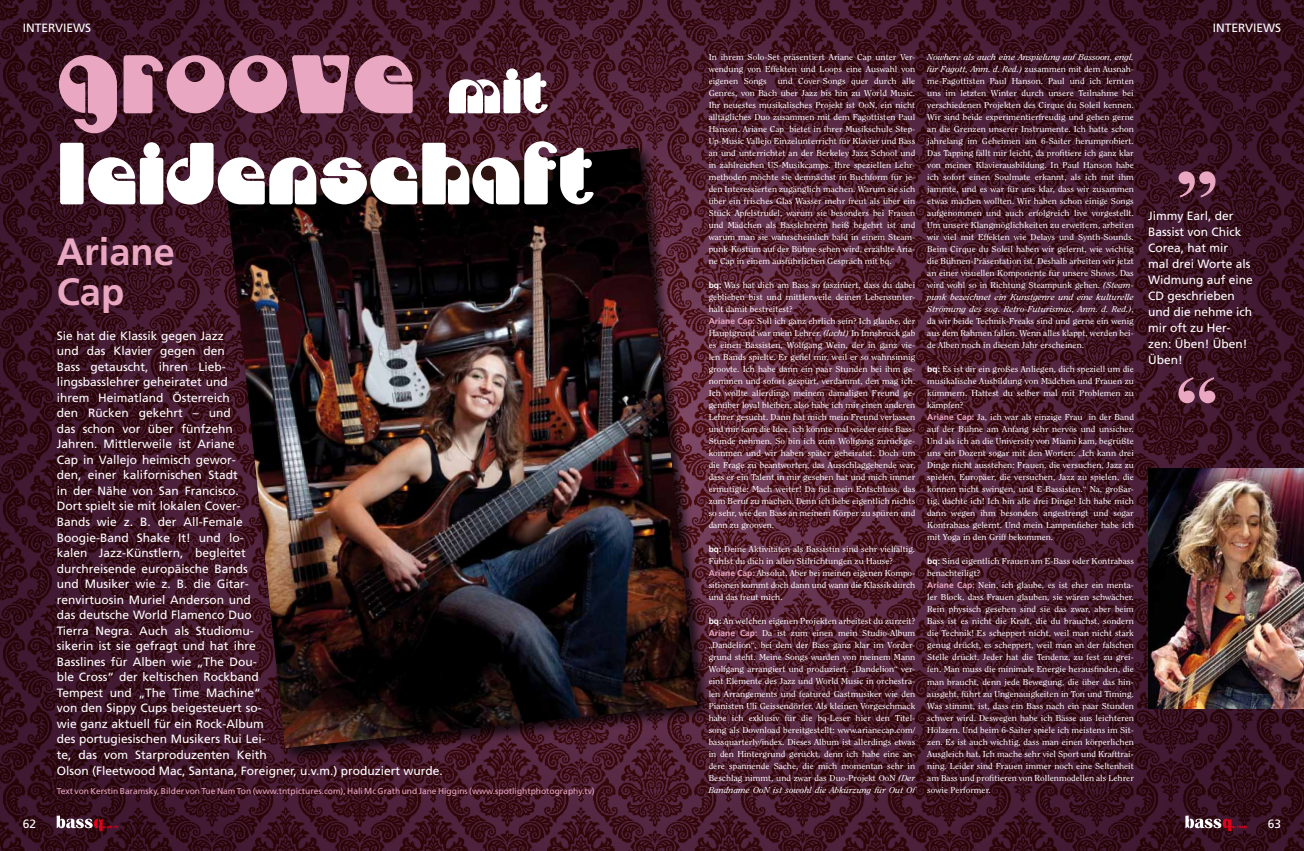
<style>
.page{position:relative;width:1304px;height:851px;background:#fff}
.page>*{position:absolute;margin:0;border:0;box-sizing:border-box;transform-origin:0 0}
.t1{font:111px "Dojo CP";letter-spacing:-.01em;color:#eaa7c1}
.t2{font:90px "Dojo CP";letter-spacing:-.01em;color:#fff}
.t3{font:700 80px "Times New Roman";color:#eaa7c1;scale:1.1 1}
.t4{font:700 38px/40px "Frutiger";color:#eaa7c1}
.t5{font:12px/15.5px "Frutiger";color:#fff}
.t6{font:8.5px/12px "Clearface Std";color:#fff;text-align:justify;scale:1.08 1}
.t7{font:8.5px "Frutiger";color:#eaa7c1}
.s1{font-size:65px;color:#fff}
.s2{font-style:italic}
.s3{font-family:"Frutiger";font-weight:700}
.s4{font-family:"Frutiger";font-weight:700;color:#eaa7c1}
</style>
<div class="page">
<img style="left:0;top:0;width:1304px;height:850px">
<svg style="left:57px;top:815px;width:62px;height:15px"></svg>
<svg style="left:1185px;top:815px;width:62px;height:15px"></svg>
<div style="left:224px;top:145px;width:488px;height:618px;background:#000;opacity:.75"></div>
<img style="left:226px;top:147px;width:471px;height:601px">
<img style="left:1148px;top:468px;width:156px;height:240px">
<h3 class="t5" style="left:23px;top:20px;width:70px">INTERVIEWS</h3>
<h3 class="t5" style="left:1213px;top:20px;width:70px">INTERVIEWS</h3>
<h1 class="t1" style="left:57px;top:30px;width:494px">Groove <span class="s1">mit</span></h1>
<h2 class="t2" style="left:57px;top:137px;width:540px">Leidenschaft</h2>
<h3 class="t4" style="left:57px;top:231px;width:120px">Ariane<br>Cap</h3>
<p class="t5" style="left:57px;top:328px;width:388px">Sie hat die Klassik gegen Jazz<br>und das Klavier gegen den<br>Bass getauscht, ihren Lieb-<br>lingsbasslehrer geheiratet und<br>ihrem Heimatland Österreich<br>den Rücken gekehrt – und<br>das schon vor über fünfzehn<br>Jahren. Mittlerweile ist Ariane<br>Cap in Vallejo heimisch gewor-<br>den, einer kalifornischen Stadt<br>in der Nähe von San Francisco.<br>Dort spielt sie mit lokalen Cover-<br>Bands wie z. B. der All-Female<br>Boogie-Band Shake It! und lo-<br>kalen Jazz-Künstlern, begleitet<br>durchreisende europäische Bands<br>und Musiker wie z. B. die Gitar-<br>renvirtuosin Muriel Anderson und<br>das deutsche World Flamenco Duo<br>Tierra Negra. Auch als Studiomu-<br>sikerin ist sie gefragt und hat ihre<br>Basslines für Alben wie „The Dou-<br>ble Cross“ der keltischen Rockband<br>Tempest und „The Time Machine“<br>von den Sippy Cups beigesteuert so-<br>wie ganz aktuell für ein Rock-Album<br>des portugiesischen Musikers Rui Lei-<br>te, das vom Starproduzenten Keith<br>Olson (Fleetwood Mac, Santana, Foreigner, u.v.m.) produziert wurde.</p>
<p class="t7" style="left:57px;top:785px;width:540px">Text von Kerstin Baramsky, Bilder von Tue Nam Ton (www.tntpictures.com), Hali Mc Grath und Jane Higgins (www.spotlightphotography.tv)</p>
<p class="t6" style="left:709px;top:51px;width:193px">In ihrem Solo-Set präsentiert Ariane Cap unter Ver&shy;wendung von Effekten und Loops eine Auswahl von eigenen Songs</p>
<p class="t6" style="left:927px;top:51px;width:193px"><span class="s2">Nowhere als auch eine Anspielung auf Bassoon, engl. für Fagott, Anm. d. Red.)</span> zusammen mit dem Ausnah&shy;me-Fagottisten Paul Hanson. Paul und ich lernten uns im letzten Winter durch unsere Teilnahme bei verschiedenen Projekten des Cirque du Soleil kennen.<br>Wir sind beide experimentierfreudig und gehen gerne an die Grenzen unserer Instrumente. Ich hatte schon jahrelang im Geheimen am 6-Saiter herumprobiert.<br>Das Tapping fällt mir leicht, da profitiere ich ganz klar von meiner Klavierausbildung. In Paul Hanson habe ich sofort einen Soulmate erkannt, als ich mit ihm jammte, und es war für uns klar, dass wir zusammen etwas machen wollten. Wir haben schon einige Songs aufgenommen und auch erfolgreich live vorgestellt.<br>Um unsere Klangmöglichkeiten zu erweitern, arbeiten wir viel mit Effekten wie Delays und Synth-Sounds.<br>Beim Cirque du Soleil haben wir gelernt, wie wichtig die Bühnen-Präsentation ist. Deshalb arbeiten wir jetzt an einer visuellen Komponente für unsere Shows. Das wird wohl so in Richtung Steampunk gehen. <span class="s2">(Steam&shy;punk bezeichnet ein Kunstgenre und eine kulturelle Strömung des sog. Retro-Futurismus, Anm. d. Red.)</span>, da wir beide Technik-Freaks sind und gerne ein wenig aus dem Rahmen fallen. Wenn alles klappt, werden bei&shy;de Alben noch in diesem Jahr erscheinen.</p>
<p class="t6" style="left:927px;top:363px;width:193px;text-align:left"><span class="s3">bq:</span> Es ist dir ein großes Anliegen, dich speziell um die musikalische Ausbildung von Mädchen und Frauen zu kümmern. Hattest du selber mal mit Problemen zu kämpfen?<br><span class="s4">Ariane Cap:</span> Ja, ich war als einzige Frau in der Band auf der Bühne am Anfang sehr nervös und unsicher.<br>Und als ich an die University von Miami kam, begrüßte uns ein Dozent sogar mit den Worten: „Ich kann drei Dinge nicht ausstehen: Frauen, die versuchen, Jazz zu spielen, Europäer, die versuchen, Jazz zu spielen, die können nicht swingen, und E-Bassisten.“ Na, großar&shy;tig, dachte ich! Ich bin alle drei Dinge! Ich habe mich dann wegen ihm besonders angestrengt und sogar Kontrabass gelernt. Und mein Lampenfieber habe ich mit Yoga in den Griff bekommen.</p>
<p class="t6" style="left:927px;top:555px;width:193px;text-align:left"><span class="s3">bq:</span> Sind eigentlich Frauen am E-Bass oder Kontrabass benachteiligt?<br><span class="s4">Ariane Cap:</span> Nein, ich glaube, es ist eher ein menta&shy;ler Block, dass Frauen glauben, sie wären schwächer.<br>Rein physisch gesehen sind sie das zwar, aber beim Bass ist es nicht die Kraft, die du brauchst, sondern die Technik! Es scheppert nicht, weil man nicht stark genug drückt, es scheppert, weil man an der falschen Stelle drückt. Jeder hat die Tendenz, zu fest zu grei&shy;fen. Man muss die minimale Energie herausfinden, die man braucht, denn jede Bewegung, die über das hin&shy;ausgeht, führt zu Ungenauigkeiten in Ton und Timing.<br>Was stimmt, ist, dass ein Bass nach ein paar Stunden schwer wird. Deswegen habe ich Bässe aus leichteren Hölzern. Und beim 6-Saiter spiele ich meistens im Sit&shy;zen. Es ist auch wichtig, dass man einen körperlichen Ausgleich hat. Ich mache sehr viel Sport und Krafttrai&shy;ning. Leider sind Frauen immer noch eine Seltenheit am Bass und profitieren von Rollenmodellen als Lehrer sowie Performer.</p>
<p class="t6" style="left:709px;top:75px;width:193px;text-indent:69px">und Cover-Songs quer durch alle Genres, von Bach über Jazz bis hin zu World Music.<br>Ihr neuestes musikalisches Projekt ist OoN, ein nicht alltägliches Duo zusammen mit dem Fagottisten Paul Hanson. Ariane Cap bietet in ihrer Musikschule Step-Up-Music Vallejo Einzelunterricht für Klavier und Bass an und unterrichtet an der Berkeley Jazz School und in zahlreichen US-Musikcamps. Ihre speziellen Lehr&shy;methoden möchte sie demnächst in Buchform für je&shy;den Interessierten zugänglich machen. Warum sie sich über ein frisches Glas Wasser mehr freut als über ein Stück Apfelstrudel, warum sie besonders bei Frauen und Mädchen als Basslehrerin heiß begehrt ist und warum man sie wahrscheinlich bald in einem Steam&shy;punk-Kostüm auf der Bühne sehen wird, erzählte Aria&shy;ne Cap in einem ausführlichen Gespräch mit bq.</p>
<p class="t6" style="left:709px;top:279px;width:193px;text-align:left"><span class="s3">bq:</span> Was hat dich am Bass so fasziniert, dass du dabei geblieben bist und mittlerweile deinen Lebensunter&shy;halt damit bestreitest?<br><span class="s4">Ariane Cap:</span> Soll ich ganz ehrlich sein? Ich glaube, der Hauptgrund war mein Lehrer. <span class="s2">(lacht)</span> In Innsbruck gab es einen Bassisten, Wolfgang Wein, der in ganz vie&shy;len Bands spielte. Er gefiel mir, weil er so wahnsinnig groovte. Ich habe dann ein paar Stunden bei ihm ge&shy;nommen und sofort gespürt, verdammt, den mag ich.<br>Ich wollte allerdings meinem damaligen Freund ge&shy;genüber loyal bleiben, also habe ich mir einen anderen Lehrer gesucht. Dann hat mich mein Freund verlassen und mir kam die Idee, ich könnte mal wieder eine Bass-Stunde nehmen. So bin ich zum Wolfgang zurückge&shy;kommen und wir haben später geheiratet. Doch um die Frage zu beantworten, das Ausschlaggebende war, dass er ein Talent in mir gesehen hat und mich immer ermutigte: Mach weiter! Da fiel mein Entschluss, das zum Beruf zu machen. Denn ich liebe eigentlich nichts so sehr, wie den Bass an meinem Körper zu spüren und dann zu grooven.</p>
<p class="t6" style="left:709px;top:543px;width:193px;text-align:left"><span class="s3">bq:</span> Deine Aktivitäten als Bassistin sind sehr vielfältig.<br>Fühlst du dich in allen Stilrichtungen zu Hause?<br><span class="s4">Ariane Cap:</span> Absolut. Aber bei meinen eigenen Kompo&shy;sitionen kommt doch dann und wann die Klassik durch und das freut mich.</p>
<p class="t6" style="left:709px;top:615px;width:193px"><span class="s3">bq:</span> An welchen eigenen Projekten arbeitest du zurzeit?<br><span class="s4">Ariane Cap:</span> Da ist zum einen mein Studio-Album „Dandelion“, bei dem der Bass ganz klar im Vorder&shy;grund steht. Meine Songs wurden von meinem Mann Wolfgang arrangiert und produziert. „Dandelion“ ver&shy;eint Elemente des Jazz und World Music in orchestra&shy;len Arrangements und featured Gastmusiker wie den Pianisten Uli Geissendörfer. Als kleinen Vorgeschmack habe ich exklusiv für die bq-Leser hier den Titel&shy;song als Download bereitgestellt: www.arianecap.com/ bassquarterly/index. Dieses Album ist allerdings etwas in den Hintergrund gerückt, denn ich habe eine an&shy;dere spannende Sache, die mich momentan sehr in Beschlag nimmt, und zwar das Duo-Projekt OoN <span class="s2">(Der Bandname OoN ist sowohl die Abkürzung für Out Of</span></p>
<h3 class="t3" style="left:1175px;top:101px;width:41px">„</h3>
<h3 class="t5" style="left:1148px;top:207px;width:106px;line-height:16px">Jimmy Earl, der<br>Bassist von Chick<br>Corea, hat mir<br>mal drei Worte als<br>Widmung auf eine<br>CD geschrieben und die nehme ich mir oft zu Her&shy;zen: Üben! Üben!<br>Üben!</h3>
<h3 class="t3" style="left:1175px;top:349px;width:41px">“</h3>
<h3 class="t5" style="left:23px;top:815px;width:15px">62</h3>
<h3 class="t5" style="left:1268px;top:815px;width:15px">63</h3>
</div>
